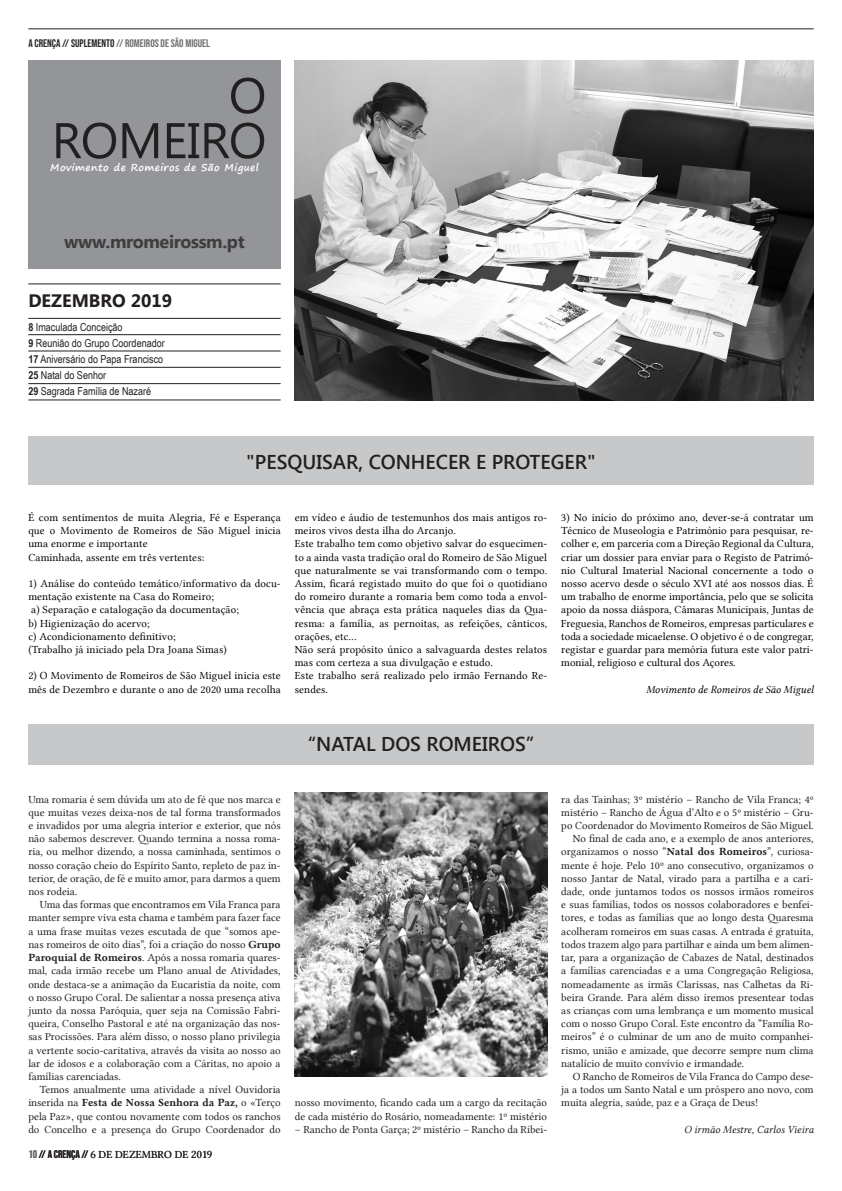
<style>
.page{position:relative;width:842px;height:1191px;background:#fff}
.page>*{position:absolute;margin:0;border:0;box-sizing:border-box;transform-origin:0 0}
.t1{font:50px "Segoe UI";letter-spacing:-.01em;color:#231f20}
.t2{font:600 20px "Segoe UI";color:#231f20}
.t3{font:700 18px "Segoe UI";letter-spacing:-.02em;color:#3e3e3f}
.t4{font:700 18px "Segoe UI";color:#231f20}
.Normal__Web{font:11px/13.2px "Lin Libertine";color:#231f20;text-align:justify}
.Normal__Web-2{font:11px/13.2px "Lin Libertine";letter-spacing:.01em;color:#000}
.t5{font:11px "Arial Narrow";color:#231f20}
.t6{font:11px "Bebas Neue";color:#6c6d70}
.Normal__Web-3{font:11px "Lin Libertine I";color:#000}
.Normal__Web-4{font:11px "Lin Libertine I";color:#231f20}
.t7{font:700 10px "Segoe Print";letter-spacing:.04em;color:#fff}
.s1{color:#231f20}
.s2{font-weight:700}
.s3{font-family:"Lin Libertine B"}
.s4{font-family:"Bebas Neue";color:#6c6d70}
.s5{font-family:"Bebas Neue"}
</style>
<div class="page">
<hr style="left:28px;top:28px;width:786px;height:1px;background:#231f20">
<div style="left:28px;top:61px;width:253px;height:208px;background:#939598"></div>
<img style="left:295px;top:60px;width:519px;height:340px">
<hr style="left:28px;top:318px;width:253px;height:1px;background:#231f20">
<hr style="left:28px;top:283px;width:253px;height:1px;background:#231f20">
<hr style="left:28px;top:334px;width:253px;height:1px;background:#231f20">
<hr style="left:28px;top:350px;width:253px;height:1px;background:#231f20">
<hr style="left:28px;top:367px;width:253px;height:1px;background:#231f20">
<hr style="left:28px;top:383px;width:253px;height:1px;background:#231f20">
<hr style="left:28px;top:399px;width:253px;height:1px;background:#231f20">
<div style="left:28px;top:724px;width:786px;height:40px;background:#c7c8ca"></div>
<div style="left:28px;top:436px;width:786px;height:48px;background:#c7c8ca"></div>
<img style="left:295px;top:793px;width:252px;height:283px">
<p class="t6" style="left:28px;top:37px;width:183px"><span class="s1">A CRENÇA // SUPLEMENTO</span> // ROMEIROS DE SÃO MIGUEL</p>
<p class="t1" style="left:229px;top:61px;width:39px">O</p>
<p class="t1" style="left:52px;top:106px;width:216px">ROMEIRO</p>
<p class="t7" style="left:50px;top:159px;width:210px">Movimento de Romeiros de São Miguel</p>
<p class="t3" style="left:64px;top:229px;width:182px">www.mromeirossm.pt</p>
<p class="t4" style="left:28px;top:287px;width:145px">DEZEMBRO 2019</p>
<p class="t5" style="left:28px;top:319px;width:96px"><span class="s2">8</span> Imaculada Conceição</p>
<p class="t5" style="left:28px;top:335px;width:138px"><span class="s2">9</span> Reunião do Grupo Coordenador</p>
<p class="t5" style="left:28px;top:351px;width:136px"><span class="s2">17</span> Aniversário do Papa Francisco</p>
<p class="t5" style="left:28px;top:367px;width:79px"><span class="s2">25</span> Natal do Senhor</p>
<p class="t5" style="left:28px;top:383px;width:124px"><span class="s2">29</span> Sagrada Família de Nazaré</p>
<p class="t2" style="left:246px;top:448px;width:351px">"PESQUISAR, CONHECER E PROTEGER"</p>
<p class="Normal__Web-2" style="left:28px;top:511px;width:254px;text-align:justify">É com sentimentos de muita Alegria, Fé e Esperança que o Movimento de Romeiros de São Miguel inicia uma enorme e importante</p>
<p class="Normal__Web-2" style="left:28px;top:550px;width:177px">Caminhada, assente em três vertentes:</p>
<p class="Normal__Web-2" style="left:28px;top:577px;width:254px">1) Análise do conteúdo temático/informativo da docu&shy;mentação existente na Casa do Romeiro;</p>
<p class="Normal__Web-2" style="left:31px;top:603px;width:209px">a) Separação e catalogação da documentação;</p>
<p class="Normal__Web-2" style="left:28px;top:616px;width:123px">b) Higienização do acervo;</p>
<p class="Normal__Web-2" style="left:28px;top:629px;width:149px">c) Acondicionamento definitivo;</p>
<p class="Normal__Web-2" style="left:28px;top:643px;width:200px">(Trabalho já iniciado pela Dra Joana Simas)</p>
<p class="Normal__Web-2" style="left:28px;top:669px;width:254px">2) O Movimento de Romeiros de São Miguel inicia este mês de Dezembro e durante o ano de 2020 uma recolha</p>
<p class="Normal__Web-2" style="left:561px;top:511px;width:254px;text-align:justify">3) No início do próximo ano, dever-se-á contratar um Técnico de Museologia e Património para pesquisar, re&shy;colher e, em parceria com a Direção Regional da Cultura, criar um dossier para enviar para o Registo de Patrimó&shy;nio Cultural Imaterial Nacional concernente a todo o nosso acervo desde o século XVI até aos nossos dias. É um trabalho de enorme importância, pelo que se solicita apoio da nossa diáspora, Câmaras Municipais, Juntas de Freguesia, Ranchos de Romeiros, empresas particulares e toda a sociedade micaelense. O objetivo é o de congregar, registar e guardar para memória futura este valor patri&shy;monial, religioso e cultural dos Açores.</p>
<p class="Normal__Web-3" style="left:646px;top:683px;width:169px">Movimento de Romeiros de São Miguel</p>
<p class="Normal__Web-2" style="left:295px;top:511px;width:254px">em vídeo e áudio de testemunhos dos mais antigos ro&shy;meiros vivos desta ilha do Arcanjo.</p>
<p class="Normal__Web-2" style="left:295px;top:537px;width:254px;text-align:justify">Este trabalho tem como objetivo salvar do esquecimen&shy;to a ainda vasta tradição oral do Romeiro de São Miguel que naturalmente se vai transformando com o tempo.<br>Assim, ficará registado muito do que foi o quotidiano do romeiro durante a romaria bem como toda a envol&shy;vência que abraça esta prática naqueles dias da Qua&shy;resma: a família, as pernoitas, as refeições, cânticos, orações, etc…</p>
<p class="Normal__Web-2" style="left:295px;top:643px;width:254px">Não será propósito único a salvaguarda destes relatos mas com certeza a sua divulgação e estudo.</p>
<p class="Normal__Web-2" style="left:295px;top:669px;width:254px">Este trabalho será realizado pelo irmão Fernando Re&shy;sendes.</p>
<p class="t2" style="left:308px;top:729px;width:228px">“NATAL DOS ROMEIROS”</p>
<p class="Normal__Web" style="left:28px;top:792px;width:254px">Uma romaria é sem dúvida um ato de fé que nos marca e que muitas vezes deixa-nos de tal forma transformados e invadidos por uma alegria interior e exterior, que nós não sabemos descrever. Quando termina a nossa roma&shy;ria, ou melhor dizendo, a nossa caminhada, sentimos o nosso coração cheio do Espírito Santo, repleto de paz in&shy;terior, de oração, de fé e muito amor, para darmos a quem nos rodeia.</p>
<p class="Normal__Web" style="left:28px;top:898px;width:254px;text-indent:11px">Uma das formas que encontramos em Vila Franca para manter sempre viva esta chama e também para fazer face a uma frase muitas vezes escutada de que “somos ape&shy;nas romeiros de oito dias”, foi a criação do nosso <span class="s3">Grupo Paroquial de Romeiros</span>. Após a nossa romaria quares&shy;mal, cada irmão recebe um Plano anual de Atividades, onde destaca-se a animação da Eucaristia da noite, com o nosso Grupo Coral. De salientar a nossa presença ativa junto da nossa Paróquia, quer seja na Comissão Fabri&shy;queira, Conselho Pastoral e até na organização das nos&shy;sas Procissões. Para além disso, o nosso plano privilegia a vertente socio-caritativa, através da visita ao nosso ao lar de idosos e a colaboração com a Cáritas, no apoio a famílias carenciadas.</p>
<p class="Normal__Web" style="left:28px;top:1083px;width:254px;text-indent:11px">Temos anualmente uma atividade a nível Ouvidoria inserida na <span class="s3">Festa de Nossa Senhora da Paz,</span> o «Terço pela Paz», que contou novamente com todos os ranchos do Concelho e a presença do Grupo Coordenador do</p>
<p class="Normal__Web" style="left:28px;top:1148px;width:185px"><span class="s4">10</span> <span class="s5">// A CRENÇA //</span> 6 DE DEZEMBRO DE 2019</p>
<p class="Normal__Web" style="left:295px;top:1096px;width:254px">nosso movimento, ficando cada um a cargo da recitação de cada mistério do Rosário, nomeadamente: 1º mistério</p>
<p class="Normal__Web" style="left:295px;top:1122px;width:254px">– Rancho de Ponta Garça; 2º mistério – Rancho da Ribei-</p>
<p class="Normal__Web" style="left:561px;top:792px;width:254px">ra das Tainhas; 3º mistério – Rancho de Vila Franca; 4º mistério – Rancho de Água d’Alto e o 5º mistério – Gru&shy;po Coordenador do Movimento Romeiros de São Miguel.</p>
<p class="Normal__Web" style="left:561px;top:832px;width:254px;text-indent:11px">No final de cada ano, e a exemplo de anos anteriores, organizamos o nosso “<span class="s3">Natal dos Romeiros</span>”, curiosa&shy;mente é hoje. Pelo 10º ano consecutivo, organizamos o nosso Jantar de Natal, virado para a partilha e a cari&shy;dade, onde juntamos todos os nossos irmãos romeiros e suas famílias, todos os nossos colaboradores e benfei&shy;tores, e todas as famílias que ao longo desta Quaresma acolheram romeiros em suas casas. A entrada é gratuita, todos trazem algo para partilhar e ainda um bem alimen&shy;tar, para a organização de Cabazes de Natal, destinados a famílias carenciadas e a uma Congregação Religiosa, nomeadamente as irmãs Clarissas, nas Calhetas da Ri&shy;beira Grande. Para além disso iremos presentear todas as crianças com uma lembrança e um momento musical com o nosso Grupo Coral. Este encontro da “Família Ro&shy;meiros” é o culminar de um ano de muito companhei&shy;rismo, união e amizade, que decorre sempre num clima natalício de muito convívio e irmandade.</p>
<p class="Normal__Web" style="left:561px;top:1069px;width:254px;text-indent:11px">O Rancho de Romeiros de Vila Franca do Campo dese&shy;ja a todos um Santo Natal e um próspero ano novo, com muita alegria, saúde, paz e a Graça de Deus!</p>
<p class="Normal__Web-4" style="left:684px;top:1123px;width:131px">O irmão Mestre, Carlos Vieira</p>
</div>
